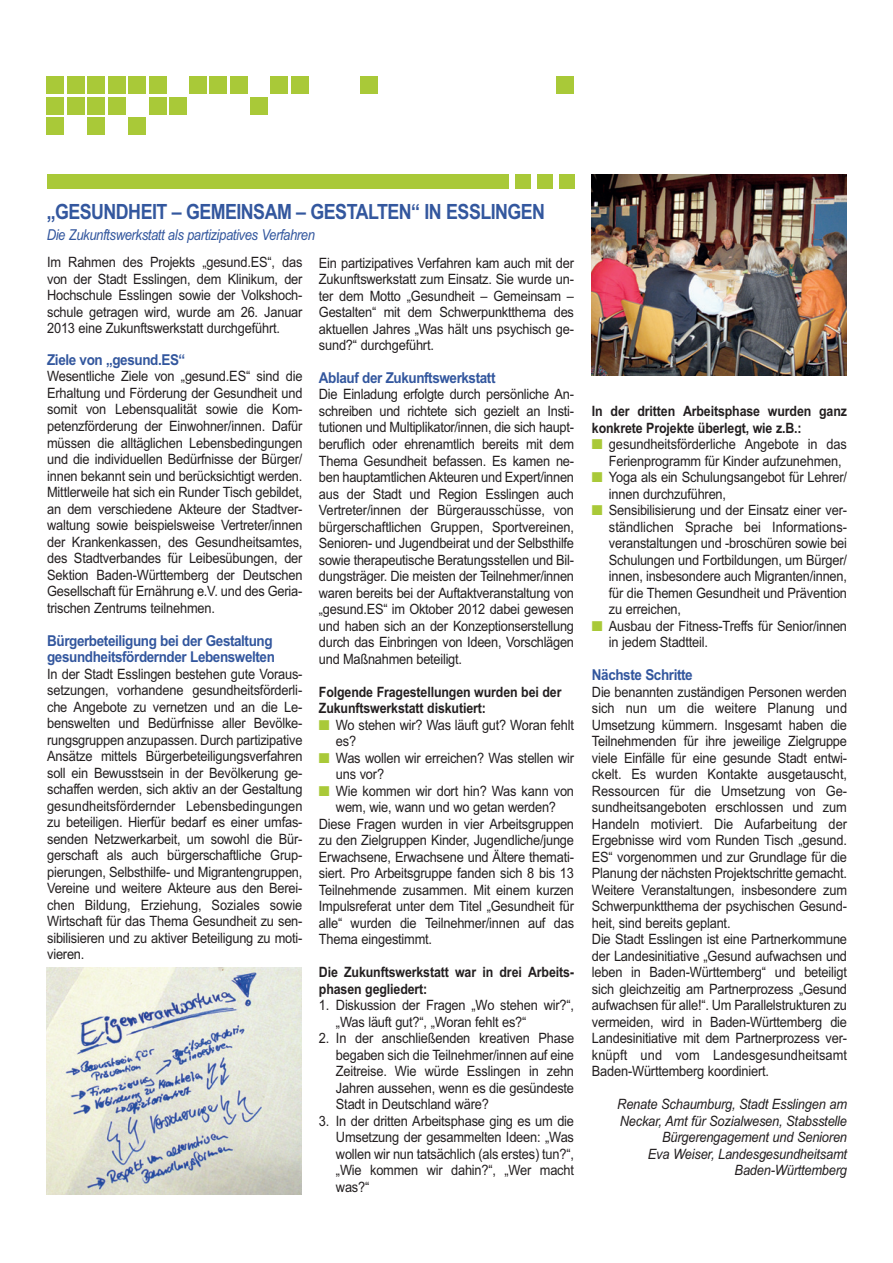
<style>
.page{position:relative;width:893px;height:1263px;background:#fff}
.page>*{position:absolute;margin:0;border:0;box-sizing:border-box;transform-origin:0 0}
.t1{font:700 21px "Arial";letter-spacing:.03em;color:#33579e;scale:.85 1}
.t2{font:700 15px/16.5px "Arial";letter-spacing:-.03em;color:#33579e;scale:.9 1}
.t3{font:italic 15px "Arial";letter-spacing:-.03em;color:#33579e;scale:.87 1}
.t4{font:14.25px/16.5px "Arial";letter-spacing:-.015em;color:#231f20;text-align:justify;scale:.9 1}
.t5{font:700 14.25px/16.5px "Arial";letter-spacing:-.01em;color:#231f20;scale:.87 1}
.t6{font:italic 14.25px/16.5px "Arial";letter-spacing:-.015em;color:#231f20;text-align:right;scale:.9 1}
.s1{color:#a9c938}
</style>
<div class="page">
<div style="left:47px;top:77px;width:17px;height:17px;background:#a9c938"></div>
<div style="left:47px;top:97px;width:17px;height:17px;background:#a9c938"></div>
<div style="left:47px;top:117px;width:17px;height:18px;background:#a9c938"></div>
<div style="left:67px;top:77px;width:17px;height:17px;background:#a9c938"></div>
<div style="left:67px;top:97px;width:17px;height:17px;background:#a9c938"></div>
<div style="left:88px;top:77px;width:17px;height:17px;background:#a9c938"></div>
<div style="left:88px;top:97px;width:17px;height:17px;background:#a9c938"></div>
<div style="left:88px;top:117px;width:17px;height:18px;background:#a9c938"></div>
<div style="left:108px;top:77px;width:17px;height:17px;background:#a9c938"></div>
<div style="left:108px;top:97px;width:17px;height:17px;background:#a9c938"></div>
<div style="left:128px;top:77px;width:18px;height:17px;background:#a9c938"></div>
<div style="left:128px;top:117px;width:18px;height:18px;background:#a9c938"></div>
<div style="left:149px;top:77px;width:17px;height:17px;background:#a9c938"></div>
<div style="left:149px;top:97px;width:17px;height:17px;background:#a9c938"></div>
<div style="left:170px;top:97px;width:17px;height:17px;background:#a9c938"></div>
<div style="left:250px;top:97px;width:17px;height:17px;background:#a9c938"></div>
<div style="left:189px;top:77px;width:18px;height:17px;background:#a9c938"></div>
<div style="left:210px;top:77px;width:17px;height:17px;background:#a9c938"></div>
<div style="left:230px;top:77px;width:17px;height:17px;background:#a9c938"></div>
<div style="left:271px;top:77px;width:17px;height:17px;background:#a9c938"></div>
<div style="left:291px;top:77px;width:18px;height:17px;background:#a9c938"></div>
<div style="left:361px;top:77px;width:17px;height:17px;background:#a9c938"></div>
<div style="left:556px;top:77px;width:17px;height:17px;background:#a9c938"></div>
<div style="left:516px;top:174px;width:15px;height:15px;background:#a9c938"></div>
<div style="left:538px;top:174px;width:15px;height:15px;background:#a9c938"></div>
<div style="left:560px;top:174px;width:15px;height:15px;background:#a9c938"></div>
<div style="left:48px;top:174px;width:461px;height:15px;background:#a9c938"></div>
<img style="left:46px;top:968px;width:256px;height:227px">
<img style="left:592px;top:174px;width:255px;height:201px">
<h1 class="t1" style="left:47px;top:200px;width:588px">„Gesundheit – Gemeinsam – Gestalten“ in Esslingen</h1>
<p class="t3" style="left:47px;top:226px;width:310px">Die Zukunftswerkstatt als partizipatives Verfahren</p>
<p class="t4" style="left:47px;top:254px;width:285px">Im Rahmen des Projekts „gesund.ES“, das von der Stadt Esslingen, dem Klinikum, der Hochschule Esslingen sowie der Volkshoch&shy;schule getragen wird, wurde am 26. Januar 2013 eine Zukunftswerkstatt durchgeführt.</p>
<p class="t2" style="left:47px;top:351px;width:155px">Ziele von „gesund.ES“</p>
<p class="t4" style="left:47px;top:368px;width:285px">Wesentliche Ziele von „gesund.ES“ sind die Erhaltung und Förderung der Gesundheit und somit von Lebensqualität sowie die Kom&shy;petenzförderung der Einwohner/innen. Dafür müssen die alltäglichen Lebensbedingungen und die individuellen Bedürfnisse der Bürger/ innen bekannt sein und berücksichtigt werden.<br>Mittlerweile hat sich ein Runder Tisch gebildet, an dem verschiedene Akteure der Stadtver&shy;waltung sowie beispielsweise Vertreter/innen der Krankenkassen, des Gesundheitsamtes, des Stadtverbandes für Leibesübungen, der Sektion Baden-Württemberg der Deutschen Gesellschaft für Ernährung e.V. und des Geria&shy;trischen Zentrums teilnehmen.</p>
<p class="t2" style="left:47px;top:632px;width:255px">Bürgerbeteiligung bei der Gestaltung gesundheitsfördernder Lebenswelten</p>
<p class="t4" style="left:47px;top:665px;width:285px">In der Stadt Esslingen bestehen gute Voraus&shy;setzungen, vorhandene gesundheitsförderli&shy;che Angebote zu vernetzen und an die Le&shy;benswelten und Bedürfnisse aller Bevölke&shy;rungsgruppen anzupassen. Durch partizipative Ansätze mittels Bürgerbeteiligungsverfahren soll ein Bewusstsein in der Bevölkerung ge&shy;schaffen werden, sich aktiv an der Gestaltung gesundheitsfördernder Lebensbedingungen zu beteiligen. Hierfür bedarf es einer umfas&shy;senden Netzwerkarbeit, um sowohl die Bür&shy;gerschaft als auch bürgerschaftliche Grup&shy;pierungen, Selbsthilfe- und Migrantengruppen, Vereine und weitere Akteure aus den Berei&shy;chen Bildung, Erziehung, Soziales sowie Wirtschaft für das Thema Gesundheit zu sen&shy;sibilisieren und zu aktiver Beteiligung zu moti&shy;vieren.</p>
<p class="t4" style="left:319px;top:254px;width:285px">Ein partizipatives Verfahren kam auch mit der Zukunftswerkstatt zum Einsatz. Sie wurde un&shy;ter dem Motto „Gesundheit – Gemeinsam – Gestalten“ mit dem Schwerpunktthema des aktuellen Jahres „Was hält uns psychisch ge&shy;sund?“ durchgeführt.</p>
<p class="t2" style="left:319px;top:369px;width:198px">Ablauf der Zukunftswerkstatt</p>
<p class="t4" style="left:319px;top:386px;width:285px">Die Einladung erfolgte durch persönliche An&shy;schreiben und richtete sich gezielt an Insti&shy;tutionen und Multiplikator/innen, die sich haupt&shy;beruflich oder ehrenamtlich bereits mit dem Thema Gesundheit befassen. Es kamen ne&shy;ben hauptamtlichen Akteuren und Expert/innen aus der Stadt und Region Esslingen auch Vertreter/innen der Bürgerausschüsse, von bürgerschaftlichen Gruppen, Sportvereinen, Senioren- und Jugendbeirat und der Selbsthilfe sowie therapeutische Beratungsstellen und Bil&shy;dungsträger. Die meisten der Teilnehmer/innen waren bereits bei der Auftaktveranstaltung von „gesund.ES“ im Oktober 2012 dabei gewesen und haben sich an der Konzeptionserstellung durch das Einbringen von Ideen, Vorschlägen und Maßnahmen beteiligt.</p>
<p class="t5" style="left:319px;top:683px;width:280px">Folgende Fragestellungen wurden bei der<br>Zukunftswerkstatt diskutiert:</p>
<p class="t4" style="left:336px;top:716px;width:266px;text-indent:-17px"><span class="s1">■</span> Wo stehen wir? Was läuft gut? Woran fehlt es?</p>
<p class="t4" style="left:336px;top:749px;width:266px;text-indent:-17px"><span class="s1">■</span> Was wollen wir erreichen? Was stellen wir uns vor?</p>
<p class="t4" style="left:319px;top:782px;width:285px"><span class="s1">■</span> Wie kommen wir dort hin? Was kann von</p>
<p class="t4" style="left:336px;top:799px;width:246px">wem, wie, wann und wo getan werden?</p>
<p class="t4" style="left:319px;top:815px;width:285px">Diese Fragen wurden in vier Arbeitsgruppen</p>
<p class="t4" style="left:319px;top:832px;width:285px">zu den Zielgruppen Kinder, Jugendliche/junge</p>
<p class="t4" style="left:319px;top:848px;width:285px">Erwachsene, Erwachsene und Ältere themati-</p>
<p class="t4" style="left:319px;top:865px;width:285px">siert. Pro Arbeitsgruppe fanden sich 8 bis 13</p>
<p class="t4" style="left:319px;top:881px;width:285px">Teilnehmende zusammen. Mit einem kurzen</p>
<p class="t4" style="left:319px;top:898px;width:285px">Impulsreferat unter dem Titel „Gesundheit für</p>
<p class="t4" style="left:319px;top:914px;width:285px">alle“ wurden die Teilnehmer/innen auf das</p>
<p class="t4" style="left:319px;top:931px;width:127px">Thema eingestimmt.</p>
<p class="t5" style="left:319px;top:964px;width:294px">Die Zukunftswerkstatt war in drei Arbeits&shy;phasen gegliedert:</p>
<p class="t4" style="left:336px;top:997px;width:266px;text-indent:-17px">1. Diskussion der Fragen „Wo stehen wir?“, „Was läuft gut?“, „Woran fehlt es?“</p>
<p class="t4" style="left:336px;top:1030px;width:266px;text-indent:-17px">2. In der anschließenden kreativen Phase begaben sich die Teilnehmer/innen auf eine Zeitreise. Wie würde Esslingen in zehn Jahren aussehen, wenn es die gesündeste Stadt in Deutschland wäre?</p>
<p class="t4" style="left:336px;top:1112px;width:266px;text-indent:-17px">3. In der dritten Arbeitsphase ging es um die Umsetzung der gesammelten Ideen: „Was wollen wir nun tatsächlich (als erstes) tun?“, „Wie kommen wir dahin?“, „Wer macht was?“</p>
<p class="t5" style="left:592px;top:403px;width:295px">In der dritten Arbeitsphase wurden ganz konkrete Projekte überlegt, wie z.B.:</p>
<p class="t4" style="left:609px;top:436px;width:266px;text-indent:-17px"><span class="s1">■</span> gesundheitsförderliche Angebote in das<br>Ferienprogramm für Kinder aufzunehmen,</p>
<p class="t4" style="left:609px;top:469px;width:266px;text-indent:-17px"><span class="s1">■</span> Yoga als ein Schulungsangebot für Lehrer/ innen durchzuführen,</p>
<p class="t4" style="left:609px;top:502px;width:266px;text-indent:-17px"><span class="s1">■</span> Sensibilisierung und der Einsatz einer ver&shy;ständlichen Sprache bei Informations&shy;veranstaltungen und -broschüren sowie bei Schulungen und Fortbildungen, um Bürger/ innen, insbesondere auch Migranten/innen, für die Themen Gesundheit und Prävention zu erreichen,</p>
<p class="t4" style="left:609px;top:617px;width:266px;text-indent:-17px"><span class="s1">■</span> Ausbau der Fitness-Treffs für Senior/innen in jedem Stadtteil.</p>
<p class="t2" style="left:592px;top:667px;width:114px">Nächste Schritte</p>
<p class="t4" style="left:592px;top:683px;width:285px;text-align:left">Die benannten zuständigen Personen werden sich nun um die weitere Planung und Umsetzung kümmern. Insgesamt haben die Teilnehmenden für ihre jeweilige Zielgruppe viele Einfälle für eine gesunde Stadt entwi&shy;ckelt. Es wurden Kontakte ausgetauscht, Ressourcen für die Umsetzung von Ge&shy;sundheitsangeboten erschlossen und zum Handeln motiviert. Die Aufarbeitung der Ergebnisse wird vom Runden Tisch „gesund.<br>ES“ vorgenommen und zur Grundlage für die Planung der nächsten Projektschritte gemacht.<br>Weitere Veranstaltungen, insbesondere zum Schwerpunktthema der psychischen Gesund&shy;heit, sind bereits geplant.<br>Die Stadt Esslingen ist eine Partnerkommune der Landesinitiative „Gesund aufwachsen und leben in Baden-Württemberg“ und beteiligt sich gleichzeitig am Partnerprozess „Gesund aufwachsen für alle!“. Um Parallelstrukturen zu vermeiden, wird in Baden-Württemberg die Landesinitiative mit dem Partnerprozess ver&shy;knüpft und vom Landesgesundheitsamt Baden-Württemberg koordiniert.</p>
<p class="t6" style="left:617px;top:1096px;width:257px">Renate Schaumburg, Stadt Esslingen am Neckar, Amt für Sozialwesen, Stabsstelle Bürgerengagement und Senioren<br>Eva Weiser, Landesgesundheitsamt Baden-Württemberg</p>
</div>
